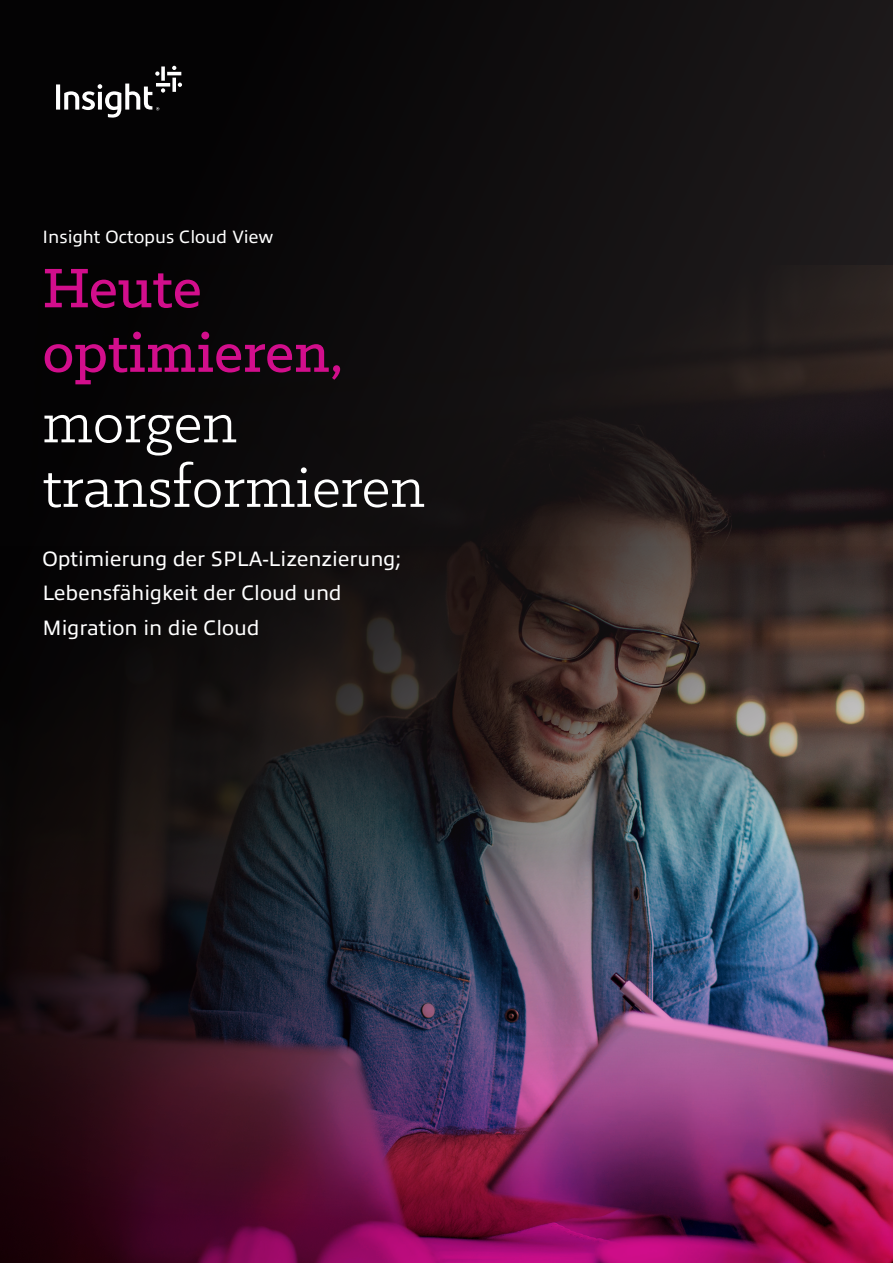
<style>
.page{position:relative;width:893px;height:1263px;background:#fff}
.page>*{position:absolute;margin:0;border:0;box-sizing:border-box;transform-origin:0 0}
.t1{font:63px/64.5px "Klinic Slab";color:#fff}
.t2{font:500 63px/64.5px "Klinic Slab";color:#d20e8c}
.t3{font:21px/34.5px "Allumi Pro";color:#fff}
.t4{font:18px "Allumi Pro";color:#fff}
</style>
<div class="page">
<svg style="left:0;top:0;width:893px;height:546px;background:#100e0e"></svg>
<img style="left:0;top:546px;width:893px;height:717px">
<svg style="left:172px;top:66px;width:4px;height:4px"></svg>
<svg style="left:172px;top:78px;width:4px;height:14px"></svg>
<svg style="left:161px;top:66px;width:4px;height:15px"></svg>
<svg style="left:155px;top:71px;width:5px;height:5px"></svg>
<hr style="left:167px;top:72px;width:14px;height:3px;background:#fff">
<svg style="left:178px;top:83px;width:4px;height:4px"></svg>
<svg style="left:156px;top:83px;width:14px;height:4px"></svg>
<svg style="left:56px;top:84px;width:109px;height:34px"></svg>
<p class="t4" style="left:43px;top:223px;width:232px">Insight Octopus Cloud View</p>
<h1 class="t2" style="left:43px;top:254px;width:303px">Heute optimieren,</h1>
<h1 class="t1" style="left:43px;top:389px;width:384px">morgen transformieren</h1>
<p class="t3" style="left:43px;top:540px;width:360px">Optimierung der SPLA-Lizenzierung;<br>Lebensfähigkeit der Cloud und<br>Migration in die Cloud</p>
</div>
